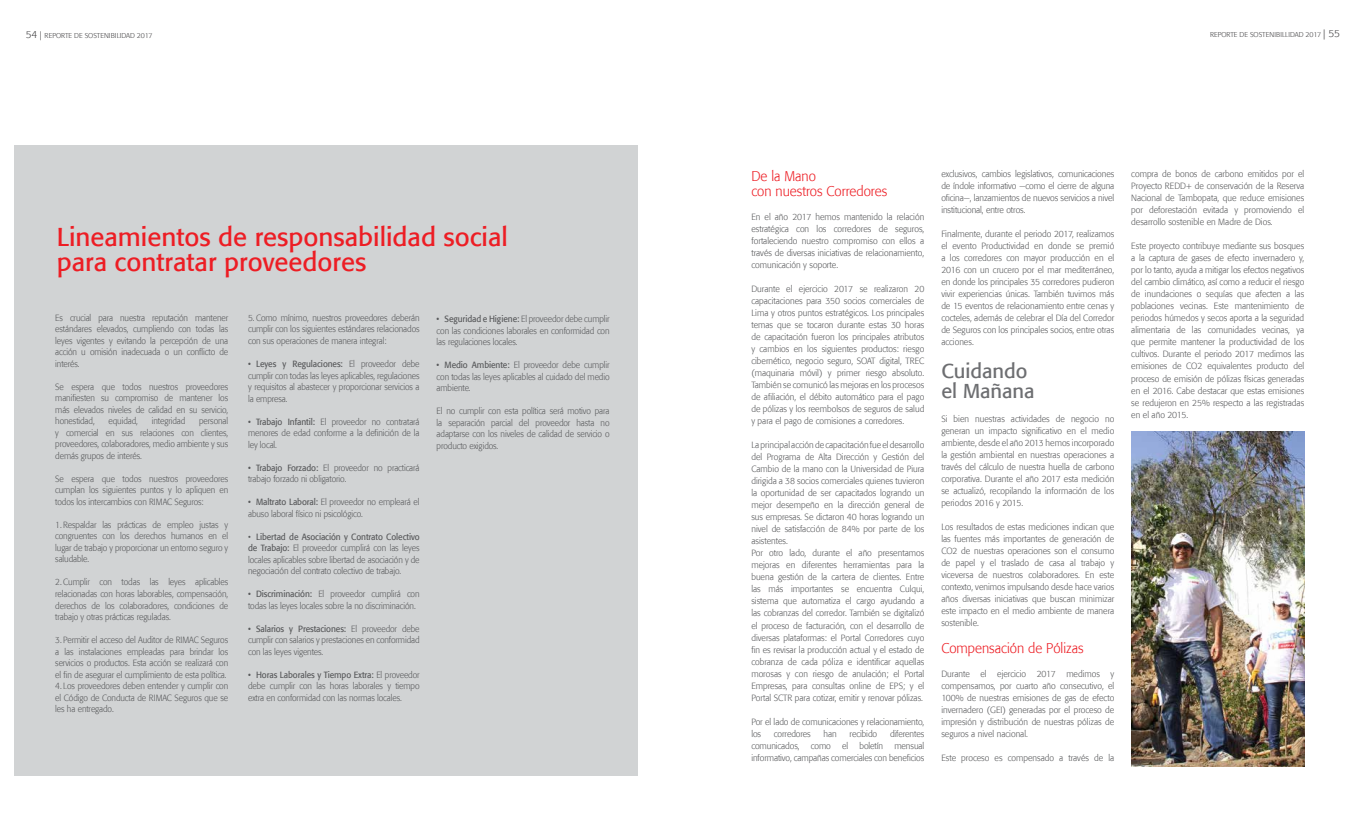
<style>
.page{position:relative;width:1361px;height:823px;background:#fff}
.page>*{position:absolute;margin:0;border:0;box-sizing:border-box;transform-origin:0 0}
.t1{font:25.8px/24.7px "Formata";color:#ed1d24}
.t2{font:20px/20px "Formata";color:#6d6e71}
.t3{font:300 14px/15px "Formata";color:#ed1d24;scale:.95 1}
.t4{font:300 9px/12px "Formata";color:#58595b;text-align:justify;scale:.95 1}
.t5{font:300 9px/11.5px "Formata";color:#58595b;text-align:justify;scale:.93 1}
.t6{font:300 7px "Formata";color:#414042}
.s1{font-size:10px}
.s2{font-size:9px}
.s3{font-size:10.1px}
.s4{font-weight:400}
</style>
<div class="page">
<div style="left:14px;top:145px;width:624px;height:629px;background:#d1d3d4"></div>
<img style="left:1131px;top:431px;width:173px;height:334px">
<p class="t6" style="left:26px;top:31px;width:128px"><span class="s1">54</span> <span class="s2">|</span> REPORTE DE SOSTENIBILIDAD 2017</p>
<p class="t6" style="left:1210px;top:31px;width:132px">REPORTE DE SOSTENIBILLIDAD 2017 <span class="s3">| 55</span></p>
<h1 class="t1" style="left:57px;top:225px;width:453px">Lineamientos de responsabilidad social para contratar proveedores</h1>
<p class="t5" style="left:437px;top:313px;width:187px"><span class="s4">• Seguridad e Higiene:</span> El proveedor debe cumplir con las condiciones laborales en conformidad con las regulaciones locales.</p>
<p class="t5" style="left:437px;top:359px;width:187px"><span class="s4">• Medio Ambiente:</span> El proveedor debe cumplir con todas las leyes aplicables al cuidado del medio ambiente.</p>
<p class="t5" style="left:437px;top:405px;width:187px">El no cumplir con esta política será motivo para la separación parcial del proveedor hasta no adaptarse con los niveles de calidad de servicio o producto exigidos.</p>
<p class="t5" style="left:55px;top:311px;width:187px">Es crucial para nuestra reputación mantener estándares elevados, cumpliendo con todas las leyes vigentes y evitando la percepción de una acción u omisión inadecuada o un conflicto de interés.</p>
<p class="t5" style="left:55px;top:380px;width:187px">Se espera que todos nuestros proveedores manifiesten su compromiso de mantener los más elevados niveles de calidad en su servicio, honestidad,</p>
<p class="t5" style="left:248px;top:312px;width:186px">5. Como mínimo, nuestros proveedores deberán cumplir con los siguientes estándares relacionados con sus operaciones de manera integral:</p>
<p class="t5" style="left:248px;top:358px;width:186px"><span class="s4">• Leyes y Regulaciones:</span> El proveedor debe cumplir con todas las leyes aplicables, regulaciones y requisitos al abastecer y proporcionar servicios a la empresa.</p>
<p class="t5" style="left:248px;top:415px;width:186px"><span class="s4">• Trabajo Infantil:</span> El proveedor no contratará menores de edad conforme a la definición de la ley local.</p>
<p class="t5" style="left:248px;top:461px;width:186px"><span class="s4">• Trabajo Forzado:</span> El proveedor no practicará trabajo forzado ni obligatorio.</p>
<p class="t5" style="left:248px;top:496px;width:186px"><span class="s4">• Maltrato Laboral:</span> El proveedor no empleará el abuso laboral físico ni psicológico.</p>
<p class="t5" style="left:248px;top:530px;width:186px">• <span class="s4">Libertad de Asociación y Contrato Colectivo de Trabajo:</span> El proveedor cumplirá con las leyes locales aplicables sobre libertad de asociación y de negociación del contrato colectivo de trabajo.</p>
<p class="t5" style="left:248px;top:588px;width:186px"><span class="s4">• Discriminación:</span> El proveedor cumplirá con todas las leyes locales sobre la no discriminación.</p>
<p class="t5" style="left:248px;top:622px;width:186px"><span class="s4">• Salarios y Prestaciones:</span> El proveedor debe cumplir con salarios y prestaciones en conformidad con las leyes vigentes.</p>
<p class="t5" style="left:248px;top:668px;width:186px"><span class="s4">• Horas Laborales y Tiempo Extra:</span> El proveedor debe cumplir con las horas laborales y tiempo extra en conformidad con las normas locales.</p>
<p class="t5" style="left:109px;top:415px;width:33px">equidad,</p>
<p class="t5" style="left:152px;top:415px;width:38px">integridad</p>
<p class="t5" style="left:55px;top:415px;width:187px;text-indent:144px">personal y comercial en sus relaciones con clientes, proveedores, colaboradores, medio ambiente y sus demás grupos de interés.</p>
<p class="t5" style="left:55px;top:472px;width:187px">Se espera que todos nuestros proveedores cumplan los siguientes puntos y lo apliquen en todos los intercambios con RIMAC Seguros:</p>
<p class="t5" style="left:55px;top:518px;width:187px">1. Respaldar las prácticas de empleo justas y congruentes con los derechos humanos en el lugar de trabajo y proporcionar un entorno seguro y saludable.</p>
<p class="t5" style="left:55px;top:576px;width:187px">2. Cumplir con todas las leyes aplicables relacionadas con horas laborables, compensación, derechos de los colaboradores, condiciones de trabajo y otras prácticas reguladas.</p>
<p class="t5" style="left:55px;top:633px;width:187px">3. Permitir el acceso del Auditor de RIMAC Seguros a las instalaciones empleadas para brindar los servicios o productos. Esta acción se realizará con el fin de asegurar el cumplimiento de esta política.</p>
<p class="t5" style="left:55px;top:680px;width:187px">4. Los proveedores deben entender y cumplir con el Código de Conducta de RIMAC Seguros que se les ha entregado.</p>
<h3 class="t3" style="left:751px;top:169px;width:145px">De la Mano<br>con nuestros Corredores</h3>
<p class="t4" style="left:751px;top:211px;width:184px">En el año 2017 hemos mantenido la relación estratégica con los corredores de seguros, fortaleciendo nuestro compromiso con ellos a través de diversas iniciativas de relacionamiento, comunicación y soporte.</p>
<p class="t4" style="left:751px;top:283px;width:184px">Durante el ejercicio 2017 se realizaron 20 capacitaciones para 350 socios comerciales de Lima y otros puntos estratégicos. Los principales temas que se tocaron durante estas 30 horas de capacitación fueron los principales atributos y cambios en los siguientes productos: riesgo cibernético, negocio seguro, SOAT digital, TREC (maquinaria móvil) y primer riesgo absoluto.<br>También se comunicó las mejoras en los procesos de afiliación, el débito automático para el pago de pólizas y los reembolsos de seguros de salud y para el pago de comisiones a corredores.</p>
<p class="t4" style="left:751px;top:439px;width:184px;text-align:left">La principal acción de capacitación fue el desarrollo del Programa de Alta Dirección y Gestión del Cambio de la mano con la Universidad de Piura dirigida a 38 socios comerciales quienes tuvieron la oportunidad de ser capacitados logrando un mejor desempeño en la dirección general de sus empresas. Se dictaron 40 horas logrando un nivel de satisfacción de 84% por parte de los asistentes.<br>Por otro lado, durante el año presentamos mejoras en diferentes herramientas para la buena gestión de la cartera de clientes. Entre las más importantes se encuentra Culqui, sistema que automatiza el cargo ayudando a las cobranzas del corredor. También se digitalizó el proceso de facturación, con el desarrollo de diversas plataformas: el Portal Corredores cuyo fin es revisar la producción actual y el estado de cobranza de cada póliza e identificar aquellas morosas y con riesgo de anulación; el Portal Empresas, para consultas online de EPS; y el Portal SCTR para cotizar, emitir y renovar pólizas.</p>
<p class="t4" style="left:751px;top:715px;width:184px">Por el lado de comunicaciones y relacionamiento, los</p>
<p class="t4" style="left:751px;top:727px;width:184px;text-indent:139px">diferentes comunicados, como el boletín mensual informativo, campañas comerciales con beneficios</p>
<p class="t4" style="left:774px;top:727px;width:40px">corredores</p>
<p class="t4" style="left:823px;top:727px;width:15px">han</p>
<p class="t4" style="left:849px;top:727px;width:31px">recibido</p>
<p class="t4" style="left:941px;top:168px;width:184px">exclusivos, cambios legislativos, comunicaciones de índole informativo —como el cierre de alguna oficina—, lanzamientos de nuevos servicios a nivel institucional, entre otros.</p>
<p class="t4" style="left:941px;top:228px;width:184px">Finalmente, durante el periodo 2017, realizamos el evento Productividad en donde se premió a los corredores con mayor producción en el 2016 con un crucero por el mar mediterráneo, en donde los principales 35 corredores pudieron vivir experiencias únicas. También tuvimos más de 15 eventos de relacionamiento entre cenas y cocteles, además de celebrar el Día del Corredor de Seguros con los principales socios, entre otras acciones.</p>
<h2 class="t2" style="left:941px;top:360px;width:95px">Cuidando el Mañana</h2>
<p class="t4" style="left:941px;top:412px;width:184px">Si bien nuestras actividades de negocio no generan un impacto significativo en el medio ambiente, desde el año 2013 hemos incorporado la gestión ambiental en nuestras operaciones a través del cálculo de nuestra huella de carbono corporativa. Durante el año 2017 esta medición se actualizó, recopilando la información de los periodos 2016 y 2015.</p>
<p class="t4" style="left:941px;top:520px;width:184px">Los resultados de estas mediciones indican que las fuentes más importantes de generación de CO2 de nuestras operaciones son el consumo de papel y el traslado de casa al trabajo y viceversa de nuestros colaboradores. En este contexto, venimos impulsando desde hace varios años diversas iniciativas que buscan minimizar este impacto en el medio ambiente de manera sostenible.</p>
<h3 class="t3" style="left:941px;top:640px;width:151px">Compensación de Pólizas</h3>
<p class="t4" style="left:941px;top:667px;width:184px">Durante el ejercicio 2017 medimos y compensamos, por cuarto año consecutivo, el 100% de nuestras emisiones de gas de efecto invernadero (GEI) generadas por el proceso de impresión y distribución de nuestras pólizas de seguros a nivel nacional.</p>
<p class="t4" style="left:941px;top:751px;width:183px">Este proceso es compensado a través de la</p>
<p class="t4" style="left:1131px;top:168px;width:184px">compra de bonos de carbono emitidos por el Proyecto REDD+ de conservación de la Reserva Nacional de Tambopata, que reduce emisiones por deforestación evitada y promoviendo el desarrollo sostenible en Madre de Dios.</p>
<p class="t4" style="left:1131px;top:240px;width:184px">Este proyecto contribuye mediante sus bosques a la captura de gases de efecto invernadero y, por lo tanto, ayuda a mitigar los efectos negativos del cambio climático, así como a reducir el riesgo de inundaciones o sequías que afecten a las poblaciones vecinas. Este mantenimiento de periodos húmedos y secos aporta a la seguridad alimentaria de las comunidades vecinas, ya que permite mantener la productividad de los cultivos. Durante el periodo 2017 medimos las emisiones de CO2 equivalentes producto del proceso de emisión de pólizas físicas generadas en el 2016. Cabe destacar que estas emisiones se redujeron en 25% respecto a las registradas en el año 2015.</p>
</div>
